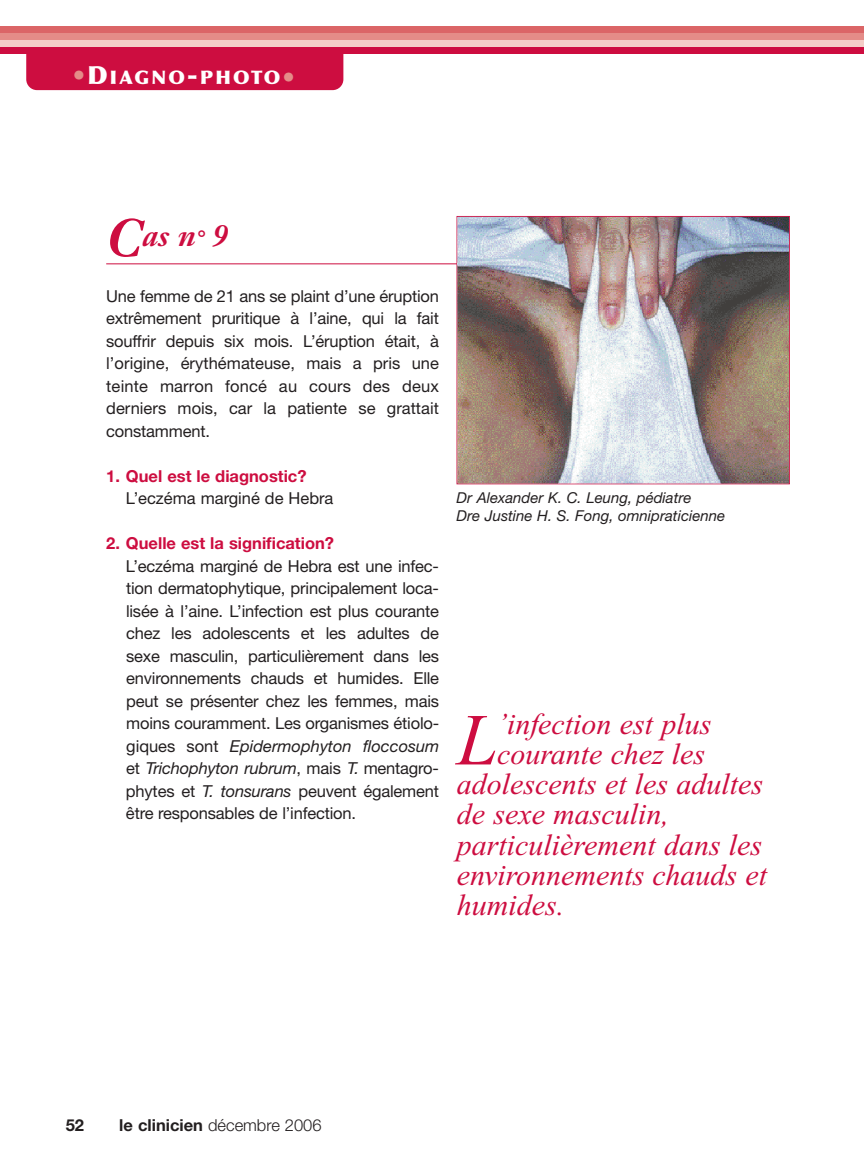
<style>
.page{position:relative;width:864px;height:1175px;background:#fff}
.page>*{position:absolute;margin:0;border:0;box-sizing:border-box;transform-origin:0 0}
.t1{font:italic 73.2px "Times";color:#cd0d40}
.t2{font:italic 30px "Times";color:#cd0d40}
.t3{font:italic 700 30px "Janson Text";color:#cd0d40}
.t4{font:900 18.75px "Optima";letter-spacing:.12em;color:#fff}
.t5{font:16.5px/22.5px "Helvetica Neue";letter-spacing:-.01em;color:#231f20;text-align:justify}
.t6{font:700 16.5px "Helvetica Neue";color:#cd0d40}
.t7{font:300 16.5px "Helvetica Neue";color:#231f20}
.t8{font:700 16.5px "Helvetica Neue";color:#231f20}
.t9{font:italic 15px/18px "Helvetica Neue";color:#231f20}
.s1{font-size:24.9px;color:#e48c88}
.s2{font-size:24.9px}
.s3{font-size:52.5px}
.s4{font-size:22.5px}
.s5{font-style:italic}
.s6{font-weight:700}
</style>
<div class="page">
<hr style="left:106px;top:263px;width:414px;height:1px;background:#cd0d40">
<div style="left:26px;top:41px;width:317px;height:49px;background:#cd0d40;border-radius:11px"></div>
<div style="left:0;top:47px;width:864px;height:7px;background:#cd0d40"></div>
<div style="left:0;top:40px;width:864px;height:7px;background:#f4cdc7"></div>
<div style="left:0;top:33px;width:864px;height:7px;background:#e48c88"></div>
<div style="left:0;top:26px;width:864px;height:7px;background:#db6567"></div>
<img style="left:457px;top:217px;width:332px;height:266px">
<img style="left:457px;top:263px;width:63px;height:1px">
<p class="t4" style="left:73px;top:69px;width:224px"><span class="s1">•</span><span class="s2">D</span>IAGNO<span class="s2">-</span>PHOTO<span class="s1">•</span></p>
<h2 class="t3" style="left:106px;top:224px;width:124px"><span class="s3">C</span>as n<span class="s4">°</span> 9</h2>
<p class="t5" style="left:106px;top:286px;width:334px">Une femme de 21 ans se plaint d’une éruption extrêmement pruritique à l’aine, qui la fait souffrir depuis six mois. L’éruption était, à l’origine, érythémateuse, mais a pris une teinte marron foncé au cours des deux derniers mois, car la patiente se grattait constamment.</p>
<p class="t6" style="left:106px;top:470px;width:202px">1. Quel est le diagnostic?</p>
<p class="t5" style="left:126px;top:488px;width:209px">L’eczéma marginé de Hebra</p>
<p class="t6" style="left:106px;top:537px;width:229px">2. Quelle est la signification?</p>
<p class="t5" style="left:126px;top:556px;width:315px">L’eczéma marginé de Hebra est une infec&shy;tion dermatophytique, principalement loca&shy;lisée à l’aine. L’infection est plus courante chez les adolescents et les adultes de sexe masculin, particulièrement dans les environnements chauds et humides. Elle peut se présenter chez les femmes, mais moins couramment. Les organismes étiolo&shy;giques sont <span class="s5">Epidermophyton floccosum </span>et <span class="s5">Trichophyton rubrum</span>, mais <span class="s5">T.</span> mentagro&shy;phytes et <span class="s5">T. tonsurans</span> peuvent également être responsables de l’infection.</p>
<p class="t9" style="left:457px;top:490px;width:270px">Dr Alexander K. C. Leung, pédiatre<br>Dre Justine H. S. Fong, omnipraticienne</p>
<h1 class="t1" style="left:457px;top:713px;width:42px">L</h1>
<h2 class="t2" style="left:497px;top:713px;width:216px">’infection est plus</h2>
<h2 class="t2" style="left:497px;top:743px;width:209px">courante chez les</h2>
<h2 class="t2" style="left:457px;top:773px;width:308px">adolescents et les adultes</h2>
<h2 class="t2" style="left:457px;top:803px;width:214px">de sexe masculin,</h2>
<h2 class="t2" style="left:457px;top:833px;width:307px">particulièrement dans les</h2>
<h2 class="t2" style="left:457px;top:863px;width:312px">environnements chauds et</h2>
<h2 class="t2" style="left:457px;top:893px;width:109px">humides.</h2>
<p class="t8" style="left:66px;top:1119px;width:20px">52</p>
<p class="t7" style="left:119px;top:1119px;width:204px"><span class="s6">le clinicien</span> décembre 2006</p>
</div>
